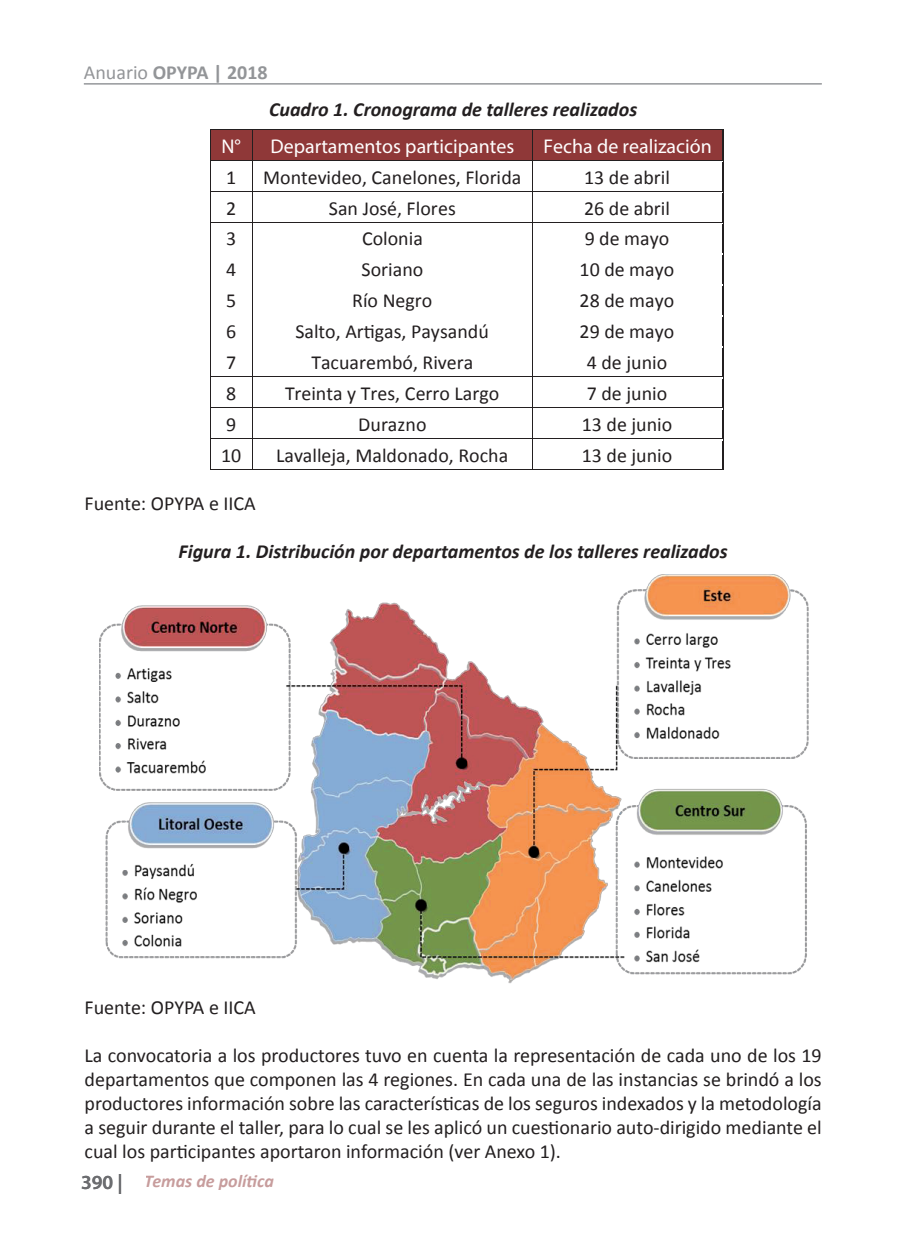
<style>
.page{position:relative;width:905px;height:1245px;background:#fff}
.page>*{position:absolute;margin:0;border:0;box-sizing:border-box;transform-origin:0 0}
.t1{font:20px/24px "Calibri";color:#231f20;text-align:justify}
.t2{font:italic 700 20px "Calibri";color:#231f20}
.t3{font:700 20px "Calibri";color:#fff}
.t4{font:700 20px "Calibri";color:#939598}
.t5{font:italic 700 18px "Calibri";color:#8f3939}
.s1{font-weight:400}
.s2{font-family:"Myriad Pro";font-weight:600;font-style:normal;font-size:20px;color:#6c6d70}
</style>
<div class="page">
<hr style="left:84px;top:83px;width:738px;height:1px;background:#939598">
<hr style="left:211px;top:130px;width:41px;height:4px;background:#8f3838">
<div style="left:211px;top:134px;width:10px;height:24px;background:#8f3838"></div>
<div style="left:241px;top:134px;width:11px;height:24px;background:#8f3838"></div>
<hr style="left:211px;top:158px;width:41px;height:2px;background:#8f3838">
<div style="left:221px;top:134px;width:20px;height:24px;background:#8f3838"></div>
<hr style="left:253px;top:130px;width:279px;height:4px;background:#8f3838">
<div style="left:253px;top:134px;width:10px;height:24px;background:#8f3838"></div>
<div style="left:522px;top:134px;width:10px;height:24px;background:#8f3838"></div>
<hr style="left:253px;top:158px;width:279px;height:2px;background:#8f3838">
<div style="left:263px;top:134px;width:259px;height:24px;background:#8f3838"></div>
<hr style="left:533px;top:130px;width:188px;height:4px;background:#8f3838">
<div style="left:533px;top:134px;width:10px;height:24px;background:#8f3838"></div>
<div style="left:711px;top:134px;width:10px;height:24px;background:#8f3838"></div>
<hr style="left:533px;top:158px;width:188px;height:2px;background:#8f3838">
<div style="left:543px;top:134px;width:168px;height:24px;background:#8f3838"></div>
<hr style="left:211px;top:129px;width:41px;height:1px;background:#231f20">
<hr style="left:253px;top:129px;width:279px;height:1px;background:#231f20">
<hr style="left:533px;top:129px;width:188px;height:1px;background:#231f20">
<hr style="left:211px;top:160px;width:41px;height:1px;background:#231f20">
<hr style="left:253px;top:160px;width:279px;height:1px;background:#231f20">
<hr style="left:533px;top:160px;width:188px;height:1px;background:#231f20">
<hr style="left:211px;top:191px;width:41px;height:1px;background:#231f20">
<hr style="left:253px;top:191px;width:279px;height:1px;background:#231f20">
<hr style="left:533px;top:191px;width:188px;height:1px;background:#231f20">
<hr style="left:211px;top:222px;width:41px;height:1px;background:#231f20">
<hr style="left:253px;top:222px;width:279px;height:1px;background:#231f20">
<hr style="left:533px;top:222px;width:188px;height:1px;background:#231f20">
<hr style="left:211px;top:253px;width:41px;height:1px;background:#231f20">
<hr style="left:253px;top:253px;width:279px;height:1px;background:#231f20">
<hr style="left:533px;top:253px;width:188px;height:1px;background:#231f20">
<hr style="left:211px;top:284px;width:41px;height:1px;background:#231f20">
<hr style="left:253px;top:284px;width:279px;height:1px;background:#231f20">
<hr style="left:533px;top:284px;width:188px;height:1px;background:#231f20">
<hr style="left:211px;top:315px;width:41px;height:1px;background:#231f20">
<hr style="left:253px;top:315px;width:279px;height:1px;background:#231f20">
<hr style="left:533px;top:315px;width:188px;height:1px;background:#231f20">
<hr style="left:211px;top:346px;width:41px;height:1px;background:#231f20">
<hr style="left:253px;top:346px;width:279px;height:1px;background:#231f20">
<hr style="left:533px;top:346px;width:188px;height:1px;background:#231f20">
<hr style="left:211px;top:376px;width:41px;height:1px;background:#231f20">
<hr style="left:253px;top:376px;width:279px;height:1px;background:#231f20">
<hr style="left:533px;top:376px;width:188px;height:1px;background:#231f20">
<hr style="left:211px;top:407px;width:41px;height:1px;background:#231f20">
<hr style="left:253px;top:407px;width:279px;height:1px;background:#231f20">
<hr style="left:533px;top:407px;width:188px;height:1px;background:#231f20">
<hr style="left:211px;top:438px;width:41px;height:1px;background:#231f20">
<hr style="left:253px;top:438px;width:279px;height:1px;background:#231f20">
<hr style="left:533px;top:438px;width:188px;height:1px;background:#231f20">
<svg style="left:210px;top:129px;width:1px;height:341px"></svg>
<hr style="left:211px;top:469px;width:41px;height:1px;background:#231f20">
<svg style="left:252px;top:129px;width:1px;height:341px"></svg>
<hr style="left:253px;top:469px;width:279px;height:1px;background:#231f20">
<svg style="left:532px;top:129px;width:1px;height:341px"></svg>
<hr style="left:533px;top:469px;width:188px;height:1px;background:#231f20">
<svg style="left:721px;top:129px;width:3px;height:341px"></svg>
<img style="left:99px;top:574px;width:710px;height:409px">
<p class="t4" style="left:84px;top:60px;width:185px"><span class="s1">Anuario</span> OPYPA | 2018</p>
<p class="t2" style="left:269px;top:95px;width:370px">Cuadro 1. Cronograma de talleres realizados</p>
<p class="t3" style="left:221px;top:134px;width:21px">N°</p>
<p class="t3" style="left:270px;top:134px;width:245px">Departamentos participantes</p>
<p class="t3" style="left:543px;top:134px;width:170px">Fecha de realización</p>
<p class="t1" style="left:226px;top:164px;width:12px">1</p>
<p class="t1" style="left:263px;top:164px;width:260px">Montevideo, Canelones, Florida</p>
<p class="t1" style="left:584px;top:164px;width:87px">13 de abril</p>
<p class="t1" style="left:226px;top:195px;width:12px">2</p>
<p class="t1" style="left:329px;top:195px;width:128px">San José, Flores</p>
<p class="t1" style="left:584px;top:195px;width:87px">26 de abril</p>
<p class="t1" style="left:226px;top:226px;width:12px">3</p>
<p class="t1" style="left:362px;top:226px;width:62px">Colonia</p>
<p class="t1" style="left:584px;top:226px;width:86px">9 de mayo</p>
<p class="t1" style="left:226px;top:257px;width:12px">4</p>
<p class="t1" style="left:361px;top:257px;width:63px">Soriano</p>
<p class="t1" style="left:579px;top:257px;width:96px">10 de mayo</p>
<p class="t1" style="left:226px;top:288px;width:12px">5</p>
<p class="t1" style="left:352px;top:288px;width:82px">Río Negro</p>
<p class="t1" style="left:579px;top:288px;width:96px">28 de mayo</p>
<p class="t1" style="left:226px;top:319px;width:12px">6</p>
<p class="t1" style="left:295px;top:319px;width:195px">Salto, Artigas, Paysandú</p>
<p class="t1" style="left:579px;top:319px;width:96px">29 de mayo</p>
<p class="t1" style="left:226px;top:350px;width:12px">7</p>
<p class="t1" style="left:311px;top:350px;width:163px">Tacuarembó, Rivera</p>
<p class="t1" style="left:587px;top:350px;width:82px">4 de junio</p>
<p class="t1" style="left:226px;top:381px;width:12px">8</p>
<p class="t1" style="left:285px;top:381px;width:216px">Treinta y Tres, Cerro Largo</p>
<p class="t1" style="left:587px;top:381px;width:82px">7 de junio</p>
<p class="t1" style="left:226px;top:412px;width:12px">9</p>
<p class="t1" style="left:358px;top:412px;width:70px">Durazno</p>
<p class="t1" style="left:582px;top:412px;width:92px">13 de junio</p>
<p class="t1" style="left:221px;top:443px;width:22px">10</p>
<p class="t1" style="left:276px;top:443px;width:234px">Lavalleja, Maldonado, Rocha</p>
<p class="t1" style="left:582px;top:443px;width:92px">13 de junio</p>
<p class="t1" style="left:85px;top:490px;width:173px">Fuente: OPYPA e IICA</p>
<p class="t2" style="left:179px;top:537px;width:550px">Figura 1. Distribución por departamentos de los talleres realizados</p>
<p class="t1" style="left:85px;top:994px;width:173px">Fuente: OPYPA e IICA</p>
<p class="t1" style="left:85px;top:1042px;width:738px">La convocatoria a los productores tuvo en cuenta la representación de cada uno de los 19 departamentos que componen las 4 regiones. En cada una de las instancias se brindó a los productores información sobre las características de los seguros indexados y la metodología a seguir durante el taller, para lo cual se les aplicó un cuestionario auto-dirigido mediante el cual los participantes aportaron información (ver Anexo 1).</p>
<p class="t5" style="left:81px;top:1168px;width:194px"><span class="s2">390 |</span> Temas de política</p>
</div>
